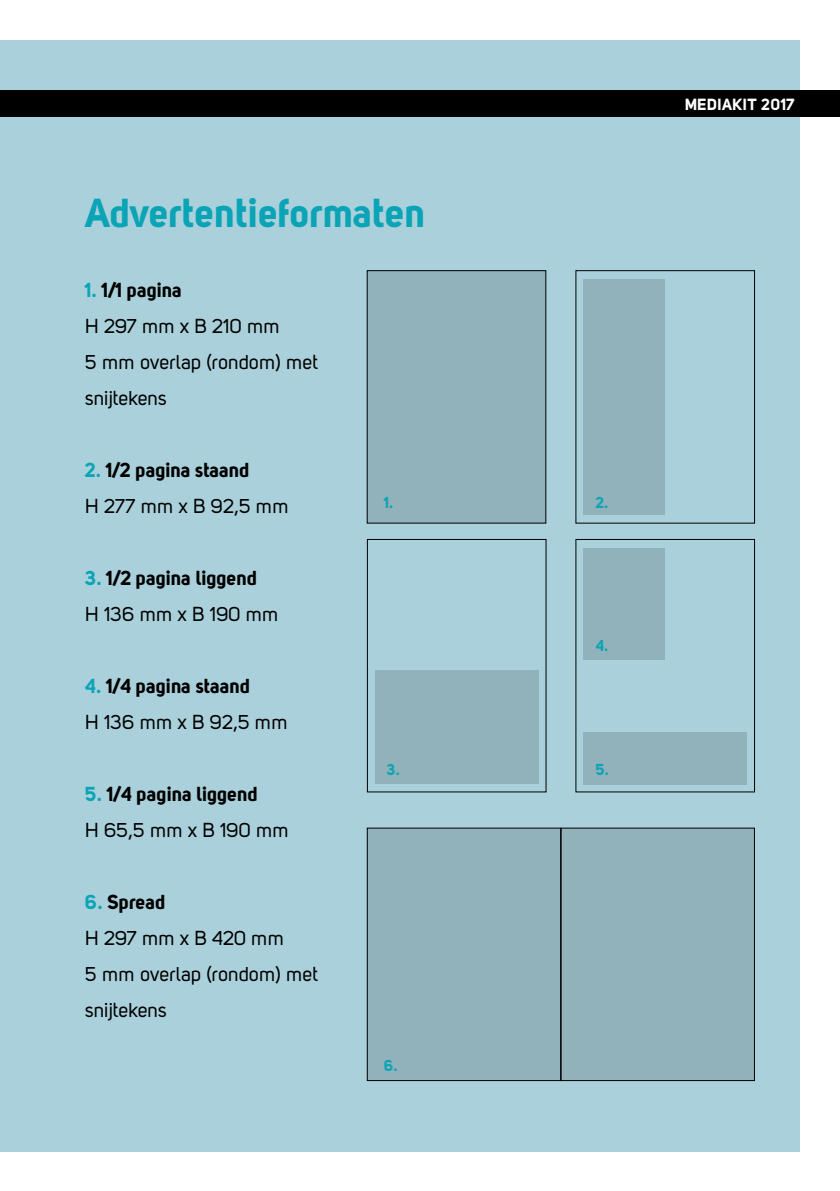
<style>
.page{position:relative;width:840px;height:1191px;background:#fff}
.page>*{position:absolute;margin:0;border:0;box-sizing:border-box;transform-origin:0 0}
.t1{font:40px "Uni Sans Bold";color:#0ba4b6}
.t2{font:20px/36px "Uni Sans Regular";color:#000}
.t3{font:20px "Uni Sans Bold";color:#000}
.t4{font:16px "Uni Sans Bold";letter-spacing:.03em;color:#fff}
.t5{font:15.6px "Uni Sans Bold";color:#0ba4b6}
.s1{color:#0ba4b6}
</style>
<div class="page">
<div style="left:0;top:40px;width:799px;height:1111px;background:#aad1db"></div>
<div style="left:0;top:91px;width:839px;height:26px;background:#000"></div>
<div style="left:367px;top:828px;width:193px;height:252px;background:#91b2bb"></div>
<div style="left:366px;top:827px;width:194px;height:254px;border:1px solid #000"></div>
<div style="left:560px;top:828px;width:194px;height:252px;background:#91b2bb"></div>
<div style="left:560px;top:827px;width:194px;height:254px;border:1px solid #000"></div>
<div style="left:367px;top:271px;width:178px;height:252px;background:#91b2bb"></div>
<div style="left:366px;top:270px;width:180px;height:253px;border:1px solid #000"></div>
<div style="left:583px;top:279px;width:81px;height:236px;background:#91b2bb"></div>
<div style="left:583px;top:548px;width:81px;height:112px;background:#91b2bb"></div>
<div style="left:583px;top:731px;width:163px;height:53px;background:#91b2bb"></div>
<div style="left:367px;top:539px;width:179px;height:253px;border:1px solid #000"></div>
<div style="left:374px;top:670px;width:164px;height:114px;background:#91b2bb"></div>
<h1 class="t1" style="left:85px;top:188px;width:342px">Advertentieformaten</h1>
<p class="t3" style="left:85px;top:277px;width:99px"><span class="s1">1.</span> 1/1 pagina</p>
<p class="t2" style="left:85px;top:308px;width:234px">H 297 mm x B 210 mm<br>5 mm overlap (rondom) met snijtekens</p>
<p class="t3" style="left:85px;top:457px;width:166px"><span class="s1">2.</span> 1/2 pagina staand</p>
<p class="t2" style="left:85px;top:488px;width:205px">H 277 mm x B 92,5 mm</p>
<p class="t3" style="left:85px;top:565px;width:173px"><span class="s1">3.</span> 1/2 pagina liggend</p>
<p class="t2" style="left:85px;top:596px;width:195px">H 136 mm x B 190 mm</p>
<p class="t3" style="left:85px;top:673px;width:166px"><span class="s1">4.</span> 1/4 pagina staand</p>
<p class="t2" style="left:85px;top:704px;width:204px">H 136 mm x B 92,5 mm</p>
<p class="t3" style="left:85px;top:781px;width:174px"><span class="s1">5.</span> 1/4 pagina liggend</p>
<p class="t2" style="left:85px;top:812px;width:205px">H 65,5 mm x B 190 mm</p>
<p class="t3" style="left:85px;top:889px;width:82px"><span class="s1">6.</span> Spread</p>
<p class="t2" style="left:85px;top:920px;width:234px">H 297 mm x B 420 mm<br>5 mm overlap (rondom) met snijtekens</p>
<p class="t5" style="left:384px;top:493px;width:11px">1.</p>
<p class="t5" style="left:595px;top:493px;width:14px">2.</p>
<p class="t5" style="left:595px;top:635px;width:14px">4.</p>
<p class="t5" style="left:387px;top:760px;width:15px">3.</p>
<p class="t5" style="left:595px;top:760px;width:15px">5.</p>
<p class="t5" style="left:384px;top:1056px;width:15px">6.</p>
<p class="t4" style="left:684px;top:95px;width:111px">MEDIAKIT 2017</p>
</div>
